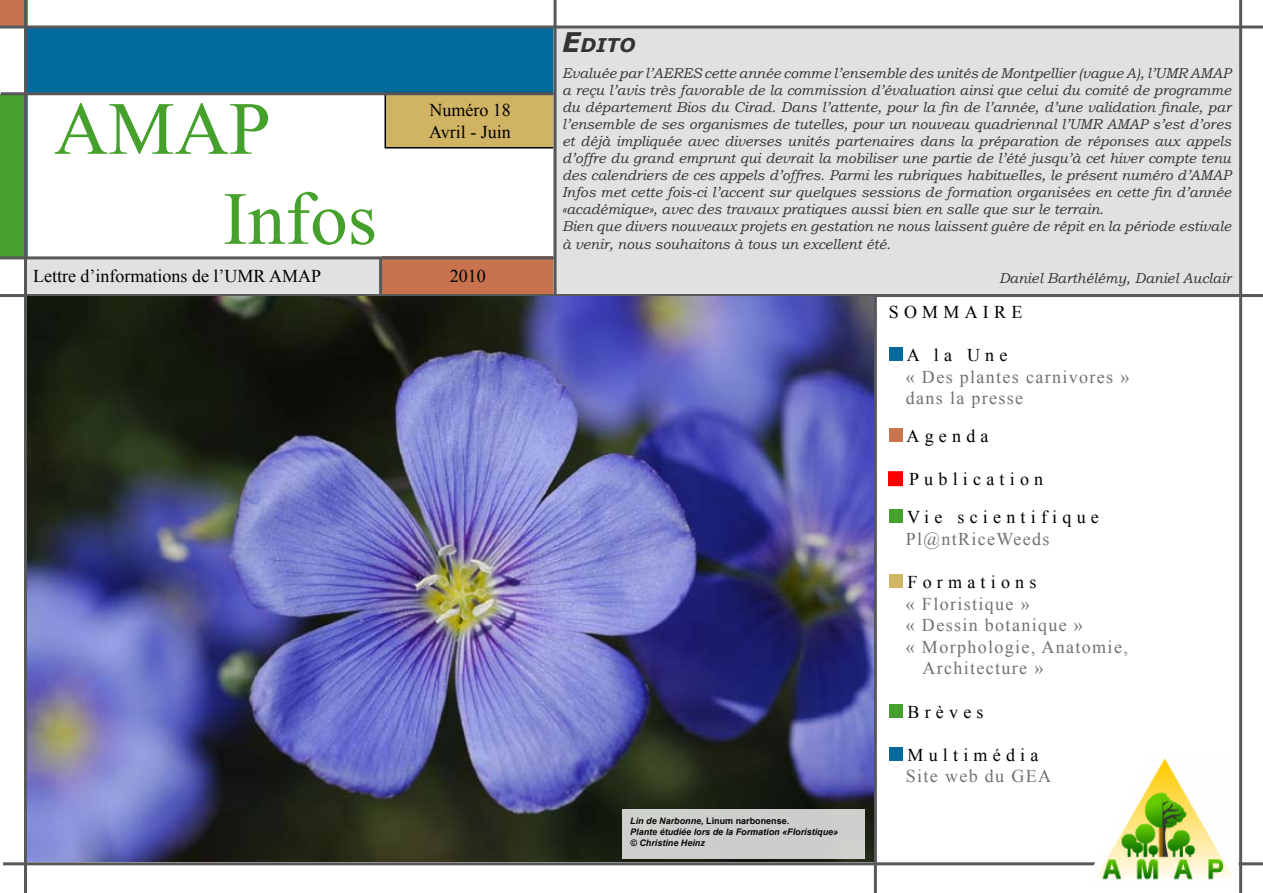
<style>
.page{position:relative;width:1263px;height:893px;background:#fff}
.page>*{position:absolute;margin:0;border:0;box-sizing:border-box;transform-origin:0 0}
.t1{font:75px/90px "Times New Roman";color:#45a12b}
.t2{font:italic 700 18.9px "Verdana";color:#000}
.t3{font:18px/21.6px "Times New Roman";letter-spacing:.075em;color:#707173}
.t4{font:18px/37.8px "Times New Roman";letter-spacing:.29em;color:#000}
.t5{font:18px/21.6px "Times New Roman";color:#000}
.t6{font:italic 14.25px/17.1px "Bookman Old Style";color:#000}
.t7{font:italic 700 9px/10.8px "Arial";color:#000}
.s1{font-size:27px}
.s2{font-style:normal}
</style>
<div class="page">
<div style="left:0;top:94px;width:27px;height:162px;background:#45a12b"></div>
<div style="left:382px;top:256px;width:172px;height:39px;background:#c9734e"></div>
<div style="left:385px;top:93px;width:170px;height:55px;background:#d0b363"></div>
<div style="left:384px;top:92px;width:172px;height:56px;border:2px solid #000"></div>
<div style="left:25px;top:259px;width:357px;height:35px;background:#e1e1e2"></div>
<div style="left:554px;top:27px;width:685px;height:266px;background:#e0e1e2"></div>
<hr style="left:0;top:256px;width:554px;height:3px;background:#58585a">
<div style="left:889px;top:348px;width:14px;height:13px;background:#006b9c"></div>
<div style="left:889px;top:429px;width:13px;height:13px;background:#c9734e"></div>
<div style="left:889px;top:472px;width:13px;height:13px;background:#f00"></div>
<div style="left:888px;top:471px;width:15px;height:15px;border:2px solid #f00"></div>
<div style="left:889px;top:510px;width:13px;height:13px;background:#45a12b"></div>
<div style="left:889px;top:574px;width:13px;height:14px;background:#d0b363"></div>
<div style="left:889px;top:704px;width:13px;height:14px;background:#45a12b"></div>
<div style="left:889px;top:747px;width:13px;height:14px;background:#006b9c"></div>
<hr style="left:1239px;top:0;width:3px;height:893px;background:#58585a">
<div style="left:27px;top:27px;width:527px;height:67px;background:#006b9c"></div>
<div style="left:0;top:0;width:27px;height:27px;background:#c9734e"></div>
<hr style="left:1px;top:92px;width:553px;height:3px;background:#58585a">
<hr style="left:554px;top:0;width:2px;height:297px;background:#58585a">
<hr style="left:0;top:26px;width:1263px;height:3px;background:#58585a">
<hr style="left:379px;top:259px;width:3px;height:35px;background:#58585a">
<hr style="left:874px;top:297px;width:3px;height:596px;background:#58585a">
<hr style="left:0;top:294px;width:1263px;height:3px;background:#58585a">
<img style="left:27px;top:297px;width:847px;height:564px">
<div style="left:622px;top:809px;width:242px;height:50px;background:#cdcecc"></div>
<hr style="left:3px;top:862px;width:1260px;height:3px;background:#58585a">
<hr style="left:24px;top:0;width:3px;height:893px;background:#58585a">
<img style="left:1094px;top:758px;width:145px;height:122px">
<h1 class="t1" style="left:223px;top:83px;width:156px;text-indent:-169px">AMAP<br>Infos</h1>
<p class="t5" style="left:429px;top:99px;width:83px">Numéro 18<br>Avril - Juin</p>
<p class="t5" style="left:33px;top:265px;width:289px">Lettre d’informations de l’UMR AMAP</p>
<p class="t4" style="left:450px;top:257px;width:37px">2010</p>
<h2 class="t2" style="left:562px;top:33px;width:75px"><span class="s1">E</span>dito</h2>
<p class="t6" style="left:562px;top:64px;width:670px">Evaluée par l’AERES cette année comme l’ensemble des unités de Montpellier (vague A), l’UMR AMAP a reçu l’avis très favorable de la commission d’évaluation ainsi que celui du comité de programme du département Bios du Cirad. Dans l’attente, pour la fin de l’année, d’une validation finale, par l’ensemble de ses organismes de tutelles, pour un nouveau quadriennal l’UMR AMAP s’est d’ores et déjà impliquée avec diverses unités partenaires dans la préparation de réponses aux appels d’offre du grand emprunt qui devrait la mobiliser une partie de l’été jusqu’à cet hiver compte tenu des calendriers de ces appels d’offres. Parmi les rubriques habituelles, le présent numéro d’AMAP Infos met cette fois-ci l’accent sur quelques sessions de formation organisées en cette fin d’année «académique», avec des travaux pratiques aussi bien en salle que sur le terrain.<br>Bien que divers nouveaux projets en gestation ne nous laissent guère de répit en la période estivale à venir, nous souhaitons à tous un excellent été.</p>
<p class="t6" style="left:999px;top:269px;width:233px">Daniel Barthélémy, Daniel Auclair</p>
<p class="t4" style="left:889px;top:293px;width:135px">SOMMAIRE</p>
<p class="t4" style="left:907px;top:336px;width:102px">A la Une</p>
<p class="t3" style="left:906px;top:366px;width:225px">« Des plantes carnivores » dans la presse</p>
<p class="t4" style="left:906px;top:417px;width:84px">Agenda</p>
<p class="t4" style="left:907px;top:460px;width:193px">Publication<br>Vie scientifique</p>
<p class="t3" style="left:906px;top:528px;width:145px">Pl@ntRiceWeeds</p>
<p class="t4" style="left:907px;top:563px;width:130px">Formations</p>
<p class="t3" style="left:906px;top:592px;width:125px">« Floristique »</p>
<p class="t3" style="left:906px;top:614px;width:179px">« Dessin botanique »</p>
<p class="t3" style="left:906px;top:636px;width:224px">« Morphologie, Anatomie,</p>
<p class="t3" style="left:922px;top:657px;width:123px">Architecture »</p>
<p class="t4" style="left:907px;top:692px;width:78px">Brèves</p>
<p class="t4" style="left:907px;top:736px;width:132px">Multimédia</p>
<p class="t3" style="left:906px;top:765px;width:147px">Site web du GEA</p>
<p class="t7" style="left:630px;top:816px;width:210px">Lin de Narbonne, <span class="s2">Linum narbonense.<br></span>Plante étudiée lors de la Formation «Floristique» © Christine Heinz</p>
</div>
